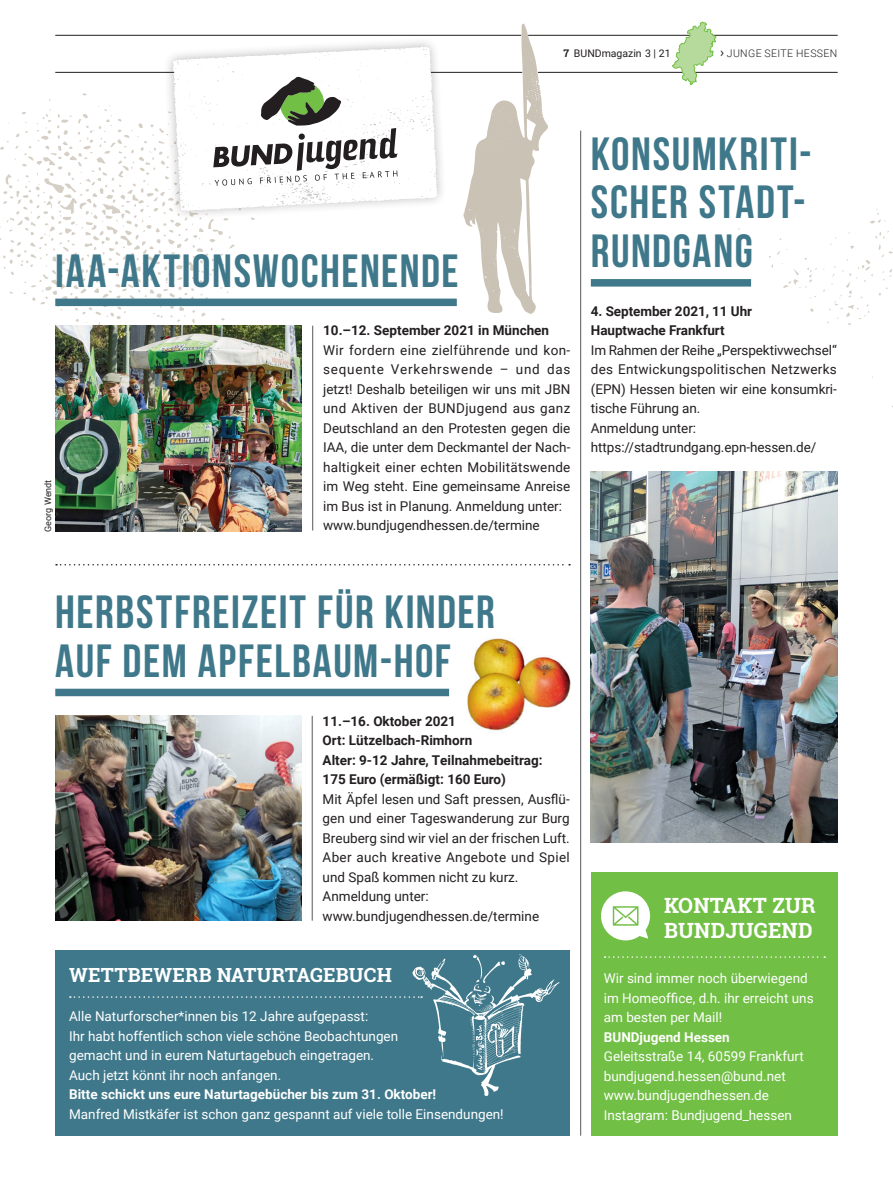
<style>
.page{position:relative;width:893px;height:1191px;background:#fff}
.page>*{position:absolute;margin:0;border:0;box-sizing:border-box;transform-origin:0 0}
.t1{font:700 46.5px/48.8px "Bebas Neue";letter-spacing:.035em;color:#3f788a}
.t2{font:700 21px/25.5px "Roboto Slab";letter-spacing:.01em;color:#fff}
.t3{font:700 19.5px "Roboto Slab";letter-spacing:.01em;color:#fff}
.t4{font:13.5px/19.5px "Roboto";color:#231f20}
.t5{font:13.5px/19.5px "Roboto";color:#fff}
.t6{font:700 13.5px/19.5px "Roboto";color:#231f20}
.t7{font:700 13.5px "Roboto";color:#fff}
.t8{font:300 10.5px "Roboto";letter-spacing:.035em;color:#231f20}
.t9{font:10.5px "Roboto";color:#231f20}
.t10{font:9px "Roboto";color:#231f20}
.s1{font-family:"Roboto Slab";font-weight:700}
.s2{font-weight:400;font-size:13.5px}
</style>
<div class="page">
<svg style="left:0;top:93px;width:255px;height:233px"></svg>
<img style="left:467px;top:638px;width:104px;height:93px">
<div style="left:591px;top:872px;width:247px;height:263px;background:#71bf44"></div>
<svg style="left:601px;top:891px;width:50px;height:49px"></svg>
<svg style="left:605px;top:956px;width:220px;height:1px"></svg>
<div style="left:55px;top:950px;width:515px;height:185px;background:#3f788a"></div>
<svg style="left:70px;top:996px;width:340px;height:1px"></svg>
<div style="left:55px;top:298px;width:402px;height:8px;background:#3f788a"></div>
<img style="left:55px;top:326px;width:247px;height:205px">
<img style="left:412px;top:954px;width:148px;height:143px">
<div style="left:55px;top:688px;width:394px;height:8px;background:#3f788a"></div>
<img style="left:55px;top:715px;width:247px;height:205px">
<div style="left:591px;top:279px;width:160px;height:7px;background:#3f788a"></div>
<img style="left:591px;top:472px;width:246px;height:370px">
<svg style="left:463px;top:24px;width:85px;height:290px"></svg>
<svg style="left:56px;top:564px;width:514px;height:1px"></svg>
<div style="left:544px;top:1042px;width:26px;height:60px;background:#3f788a"></div>
<hr style="left:312px;top:326px;width:1px;height:204px;background:#57585a">
<hr style="left:312px;top:716px;width:1px;height:204px;background:#57585a">
<hr style="left:580px;top:131px;width:1px;height:1004px;background:#57585a">
<svg style="left:738px;top:209px;width:155px;height:199px"></svg>
<hr style="left:538px;top:72px;width:300px;height:1px;background:#231f20">
<hr style="left:55px;top:72px;width:467px;height:1px;background:#231f20">
<hr style="left:55px;top:35px;width:466px;height:1px;background:#231f20">
<hr style="left:528px;top:35px;width:310px;height:1px;background:#231f20">
<svg style="left:672px;top:21px;width:45px;height:65px"></svg>
<div style="left:163px;top:37px;width:284px;height:184px;background:#231f20;opacity:.3"></div>
<svg style="left:173px;top:47px;width:264px;height:164px"></svg>
<svg style="left:213px;top:77px;width:185px;height:109px"></svg>
<h1 class="t1" style="left:55px;top:246px;width:405px">IAA-AKTIONSWOCHENENDE</h1>
<p class="t9" style="left:563px;top:46px;width:109px"><span class="s1">7</span> BUNDmagazin 3 | 21</p>
<p class="t8" style="left:720px;top:46px;width:119px"><span class="s2">›</span> JUNGE SEITE HESSEN</p>
<h1 class="t1" style="left:591px;top:129px;width:222px">KONSUMKRITI-<br>SCHER STADT-<br>RUNDGANG</h1>
<p class="t10" style="left:42px;top:532px;width:54px;rotate:-90deg">Georg Wendt</p>
<p class="t6" style="left:323px;top:320px;width:227px">10.–12. September 2021 in München</p>
<p class="t4" style="left:323px;top:340px;width:249px;text-align:justify">Wir fordern eine zielführende und kon&shy;sequente Verkehrswende – und das jetzt! Deshalb beteiligen wir uns mit JBN und Aktiven der BUNDjugend aus ganz Deutschland an den Protesten gegen die IAA, die unter dem Deckmantel der Nach&shy;haltigkeit einer echten Mobilitätswende im Weg steht. Eine gemeinsame Anreise im Bus ist in Planung. Anmeldung unter:</p>
<p class="t4" style="left:323px;top:515px;width:218px">www.bundjugendhessen.de/termine</p>
<p class="t6" style="left:591px;top:301px;width:163px">4. September 2021, 11 Uhr<br>Hauptwache Frankfurt</p>
<p class="t4" style="left:591px;top:340px;width:248px">Im Rahmen der Reihe „Perspektivwechsel“ des Entwickungspolitischen Netzwerks (EPN) Hessen bieten wir eine konsumkri&shy;tische Führung an.<br>Anmeldung unter: https://stadtrundgang.epn-hessen.de/</p>
<h1 class="t1" style="left:55px;top:587px;width:441px">HERBSTFREIZEIT FÜR KINDER<br>AUF DEM APFELBAUM-HOF</h1>
<p class="t6" style="left:323px;top:710px;width:221px">11.–16. Oktober 2021<br>Ort: Lützelbach-Rimhorn<br>Alter: 9-12 Jahre, Teilnahmebeitrag:<br>175 Euro (ermäßigt: 160 Euro)</p>
<p class="t4" style="left:323px;top:788px;width:249px">Mit Äpfel lesen und Saft pressen, Ausflü&shy;gen und einer Tageswanderung zur Burg Breuberg sind wir viel an der frischen Luft.<br>Aber auch kreative Angebote und Spiel und Spaß kommen nicht zu kurz.<br>Anmeldung unter: www.bundjugendhessen.de/termine</p>
<h3 class="t3" style="left:69px;top:961px;width:324px">WETTBEWERB NATURTAGEBUCH</h3>
<p class="t5" style="left:69px;top:1006px;width:331px">Alle Naturforscher*innen bis 12 Jahre aufgepasst:<br>Ihr habt hoffentlich schon viele schöne Beobachtungen gemacht und in eurem Naturtagebuch eingetragen.<br>Auch jetzt könnt ihr noch anfangen.</p>
<p class="t7" style="left:69px;top:1085px;width:369px">Bitte schickt uns eure Naturtagebücher bis zum 31. Oktober!</p>
<p class="t5" style="left:69px;top:1103px;width:436px">Manfred Mistkäfer ist schon ganz gespannt auf viele tolle Einsendungen!</p>
<h2 class="t2" style="left:664px;top:892px;width:153px">KONTAKT ZUR<br>BUNDJUGEND</h2>
<p class="t5" style="left:604px;top:968px;width:211px">Wir sind immer noch überwiegend im Homeoffice, d.h. ihr erreicht uns am besten per Mail!</p>
<p class="t7" style="left:604px;top:1027px;width:127px">BUNDjugend Hessen</p>
<p class="t5" style="left:604px;top:1046px;width:202px">Geleitsstraße 14, 60599 Frankfurt bundjugend.hessen@bund.net www.bundjugendhessen.de<br>Instagram: Bundjugend_hessen</p>
</div>
